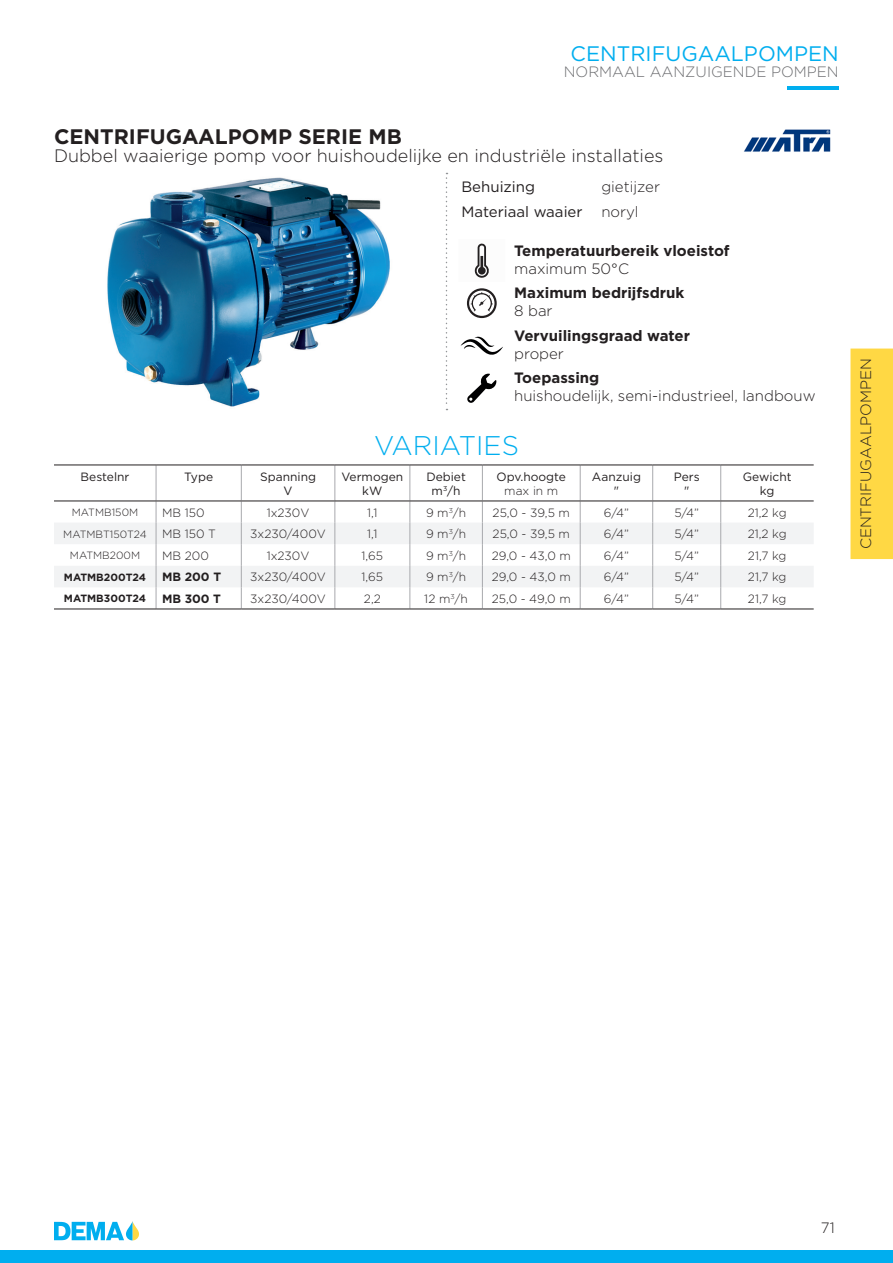
<style>
.page{position:relative;width:893px;height:1263px;background:#fff}
.page>*{position:absolute;margin:0;border:0;box-sizing:border-box;transform-origin:0 0}
.t1{font:300 27px "Gotham";color:#00aeef}
.t2{font:700 21px "Gotham";color:#231f20}
.t3{font:21px "Gotham";color:#00aeef}
.t4{font:300 18px "Gotham";color:#231f20}
.t5{font:300 15px "Gotham";color:#231f20}
.t6{font:700 15px "Gotham";color:#231f20}
.t7{font:15px "Gotham";color:#231f20}
.Subcategorie{font:300 15px "Gotham";color:#6c6d70}
.t8{font:300 15px "Gotham";color:#231f20}
.pomp_koprij{font:300 12px "Gotham";color:#231f20}
.pomp_koprij-2{font:12px "Gotham";color:#231f20}
.t9{font:700 12px "Gotham";color:#231f20}
.t10{font:300 10.5px "Gotham";color:#231f20}
.t11{font:700 10.5px "Gotham";color:#231f20}
</style>
<div class="page">
<svg style="left:54px;top:1221px;width:85px;height:19px"></svg>
<div style="left:0;top:1250px;width:893px;height:13px;background:#00aeef"></div>
<hr style="left:788px;top:87px;width:51px;height:3px;background:#00aeef">
<div style="left:850px;top:349px;width:43px;height:210px;background:#ffd844"></div>
<svg style="left:54px;top:523px;width:759px;height:64px;fill:#f2f3f4"></svg>
<hr style="left:156px;top:465px;width:1px;height:36px;background:#a8a9ad">
<hr style="left:241px;top:465px;width:1px;height:36px;background:#a8a9ad">
<hr style="left:335px;top:465px;width:1px;height:36px;background:#a8a9ad">
<hr style="left:410px;top:465px;width:1px;height:36px;background:#a8a9ad">
<hr style="left:482px;top:465px;width:1px;height:36px;background:#a8a9ad">
<hr style="left:580px;top:465px;width:1px;height:36px;background:#a8a9ad">
<hr style="left:652px;top:465px;width:1px;height:36px;background:#a8a9ad">
<hr style="left:720px;top:465px;width:1px;height:36px;background:#a8a9ad">
<svg style="left:156px;top:502px;width:1px;height:107px"></svg>
<svg style="left:241px;top:502px;width:1px;height:107px"></svg>
<svg style="left:335px;top:502px;width:1px;height:107px"></svg>
<svg style="left:410px;top:502px;width:1px;height:107px"></svg>
<svg style="left:482px;top:502px;width:1px;height:107px"></svg>
<svg style="left:580px;top:502px;width:1px;height:107px"></svg>
<svg style="left:652px;top:502px;width:1px;height:107px"></svg>
<svg style="left:720px;top:502px;width:1px;height:107px"></svg>
<hr style="left:54px;top:465px;width:102px;height:1px;background:#231f20">
<hr style="left:156px;top:465px;width:85px;height:1px;background:#231f20">
<hr style="left:241px;top:465px;width:94px;height:1px;background:#231f20">
<hr style="left:335px;top:465px;width:75px;height:1px;background:#231f20">
<hr style="left:410px;top:465px;width:72px;height:1px;background:#231f20">
<hr style="left:482px;top:465px;width:98px;height:1px;background:#231f20">
<hr style="left:580px;top:465px;width:73px;height:1px;background:#231f20">
<hr style="left:653px;top:465px;width:68px;height:1px;background:#231f20">
<hr style="left:721px;top:465px;width:93px;height:1px;background:#231f20">
<hr style="left:54px;top:501px;width:102px;height:1px;background:#231f20">
<hr style="left:156px;top:501px;width:85px;height:1px;background:#231f20">
<hr style="left:241px;top:501px;width:94px;height:1px;background:#231f20">
<hr style="left:335px;top:501px;width:75px;height:1px;background:#231f20">
<hr style="left:410px;top:501px;width:72px;height:1px;background:#231f20">
<hr style="left:482px;top:501px;width:98px;height:1px;background:#231f20">
<hr style="left:580px;top:501px;width:73px;height:1px;background:#231f20">
<hr style="left:653px;top:501px;width:68px;height:1px;background:#231f20">
<hr style="left:721px;top:501px;width:93px;height:1px;background:#231f20">
<hr style="left:54px;top:609px;width:102px;height:1px;background:#231f20">
<hr style="left:156px;top:609px;width:85px;height:1px;background:#231f20">
<hr style="left:241px;top:609px;width:94px;height:1px;background:#231f20">
<hr style="left:335px;top:609px;width:75px;height:1px;background:#231f20">
<hr style="left:410px;top:609px;width:72px;height:1px;background:#231f20">
<hr style="left:482px;top:609px;width:98px;height:1px;background:#231f20">
<hr style="left:580px;top:609px;width:73px;height:1px;background:#231f20">
<hr style="left:653px;top:609px;width:68px;height:1px;background:#231f20">
<hr style="left:721px;top:609px;width:93px;height:1px;background:#231f20">
<svg style="left:474px;top:243px;width:15px;height:35px"></svg>
<svg style="left:471px;top:292px;width:22px;height:19px"></svg>
<div style="left:467px;top:288px;width:30px;height:30px;border:2px solid #231f20;border-radius:50%"></div>
<svg style="left:461px;top:337px;width:42px;height:18px"></svg>
<svg style="left:467px;top:374px;width:29px;height:29px"></svg>
<img style="left:107px;top:177px;width:283px;height:230px">
<svg style="left:446px;top:173px;width:1px;height:237px"></svg>
<img style="left:744px;top:129px;width:87px;height:23px">
<h2 class="t3" style="left:571px;top:40px;width:270px">CENTRIFUGAALPOMPEN</h2>
<p class="Subcategorie" style="left:564px;top:62px;width:276px">NORMAAL AANZUIGENDE POMPEN</p>
<p class="t2" style="left:54px;top:123px;width:349px">CENTRIFUGAALPOMP SERIE MB</p>
<p class="t4" style="left:54px;top:145px;width:611px">Dubbel waaierige pomp voor huishoudelijke en industriële installaties</p>
<p class="t7" style="left:461px;top:177px;width:75px">Behuizing</p>
<p class="t5" style="left:601px;top:177px;width:60px">gietijzer</p>
<p class="t7" style="left:461px;top:202px;width:123px">Materiaal waaier</p>
<p class="t5" style="left:601px;top:202px;width:39px">noryl</p>
<p class="t6" style="left:514px;top:240px;width:217px">Temperatuurbereik vloeistof</p>
<p class="t5" style="left:514px;top:259px;width:116px">maximum 50°C</p>
<p class="t6" style="left:514px;top:283px;width:172px">Maximum bedrijfsdruk</p>
<p class="t5" style="left:514px;top:301px;width:40px">8 bar</p>
<p class="t6" style="left:514px;top:325px;width:177px">Vervuilingsgraad water</p>
<p class="t5" style="left:514px;top:344px;width:51px">proper</p>
<p class="t6" style="left:514px;top:368px;width:87px">Toepassing</p>
<p class="t5" style="left:514px;top:386px;width:303px">huishoudelijk, semi-industrieel, landbouw</p>
<p class="pomp_koprij-2" style="left:81px;top:469px;width:50px">Bestelnr</p>
<p class="pomp_koprij-2" style="left:184px;top:469px;width:30px">Type</p>
<p class="pomp_koprij-2" style="left:260px;top:469px;width:57px">Spanning</p>
<p class="pomp_koprij-2" style="left:284px;top:483px;width:10px">V</p>
<p class="t1" style="left:374px;top:428px;width:146px">VARIATIES</p>
<p class="pomp_koprij-2" style="left:341px;top:469px;width:63px">Vermogen</p>
<p class="pomp_koprij-2" style="left:362px;top:483px;width:22px">kW</p>
<p class="pomp_koprij-2" style="left:426px;top:469px;width:41px">Debiet</p>
<p class="pomp_koprij-2" style="left:432px;top:483px;width:31px">m<sup>3</sup>/h</p>
<p class="pomp_koprij-2" style="left:497px;top:469px;width:71px">Opv.hoogte</p>
<p class="pomp_koprij" style="left:504px;top:483px;width:56px">max in m</p>
<p class="pomp_koprij-2" style="left:592px;top:469px;width:51px">Aanzuig</p>
<p class="pomp_koprij-2" style="left:614px;top:483px;width:7px">"</p>
<p class="pomp_koprij-2" style="left:674px;top:469px;width:27px">Pers</p>
<p class="pomp_koprij-2" style="left:684px;top:483px;width:7px">"</p>
<p class="pomp_koprij-2" style="left:743px;top:469px;width:50px">Gewicht</p>
<p class="pomp_koprij-2" style="left:760px;top:483px;width:16px">kg</p>
<p class="t10" style="left:72px;top:506px;width:68px">MATMB150M</p>
<p class="pomp_koprij" style="left:162px;top:505px;width:44px">MB 150</p>
<p class="pomp_koprij" style="left:267px;top:505px;width:44px">1x230V</p>
<p class="pomp_koprij" style="left:367px;top:505px;width:12px">1,1</p>
<p class="pomp_koprij" style="left:426px;top:505px;width:42px">9 m<sup>3</sup>/h</p>
<p class="pomp_koprij" style="left:493px;top:505px;width:79px">25,0 - 39,5 m</p>
<p class="pomp_koprij" style="left:604px;top:505px;width:27px">6/4”</p>
<p class="pomp_koprij" style="left:674px;top:505px;width:26px">5/4”</p>
<p class="pomp_koprij" style="left:748px;top:505px;width:40px">21,2 kg</p>
<p class="t10" style="left:63px;top:527px;width:85px">MATMBT150T24</p>
<p class="pomp_koprij" style="left:162px;top:526px;width:55px">MB 150 T</p>
<p class="pomp_koprij" style="left:250px;top:526px;width:77px">3x230/400V</p>
<p class="pomp_koprij" style="left:367px;top:526px;width:12px">1,1</p>
<p class="pomp_koprij" style="left:426px;top:526px;width:42px">9 m<sup>3</sup>/h</p>
<p class="pomp_koprij" style="left:493px;top:526px;width:79px">25,0 - 39,5 m</p>
<p class="pomp_koprij" style="left:604px;top:526px;width:27px">6/4”</p>
<p class="pomp_koprij" style="left:674px;top:526px;width:26px">5/4”</p>
<p class="pomp_koprij" style="left:748px;top:526px;width:40px">21,2 kg</p>
<p class="t10" style="left:70px;top:549px;width:72px">MATMB200M</p>
<p class="pomp_koprij" style="left:162px;top:548px;width:48px">MB 200</p>
<p class="pomp_koprij" style="left:267px;top:548px;width:44px">1x230V</p>
<p class="pomp_koprij" style="left:361px;top:548px;width:23px">1,65</p>
<p class="pomp_koprij" style="left:426px;top:548px;width:42px">9 m<sup>3</sup>/h</p>
<p class="pomp_koprij" style="left:492px;top:548px;width:81px">29,0 - 43,0 m</p>
<p class="pomp_koprij" style="left:604px;top:548px;width:27px">6/4”</p>
<p class="pomp_koprij" style="left:674px;top:548px;width:26px">5/4”</p>
<p class="pomp_koprij" style="left:748px;top:548px;width:40px">21,7 kg</p>
<p class="t11" style="left:64px;top:570px;width:84px">MATMB200T24</p>
<p class="t9" style="left:162px;top:569px;width:61px">MB 200 T</p>
<p class="pomp_koprij" style="left:250px;top:569px;width:77px">3x230/400V</p>
<p class="pomp_koprij" style="left:361px;top:569px;width:23px">1,65</p>
<p class="pomp_koprij" style="left:426px;top:569px;width:42px">9 m<sup>3</sup>/h</p>
<p class="pomp_koprij" style="left:492px;top:569px;width:81px">29,0 - 43,0 m</p>
<p class="pomp_koprij" style="left:604px;top:569px;width:27px">6/4”</p>
<p class="pomp_koprij" style="left:674px;top:569px;width:26px">5/4”</p>
<p class="pomp_koprij" style="left:748px;top:569px;width:40px">21,7 kg</p>
<p class="t11" style="left:64px;top:592px;width:84px">MATMB300T24</p>
<p class="t9" style="left:162px;top:591px;width:61px">MB 300 T</p>
<p class="pomp_koprij" style="left:250px;top:591px;width:77px">3x230/400V</p>
<p class="pomp_koprij" style="left:364px;top:591px;width:18px">2,2</p>
<p class="pomp_koprij" style="left:424px;top:591px;width:45px">12 m<sup>3</sup>/h</p>
<p class="pomp_koprij" style="left:492px;top:591px;width:80px">25,0 - 49,0 m</p>
<p class="pomp_koprij" style="left:604px;top:591px;width:27px">6/4”</p>
<p class="pomp_koprij" style="left:674px;top:591px;width:26px">5/4”</p>
<p class="pomp_koprij" style="left:748px;top:591px;width:40px">21,7 kg</p>
<p class="t8" style="left:856px;top:549px;width:193px;rotate:-90deg">CENTRIFUGAALPOMPEN</p>
<p class="t5" style="left:821px;top:1218px;width:15px">71</p>
</div>
